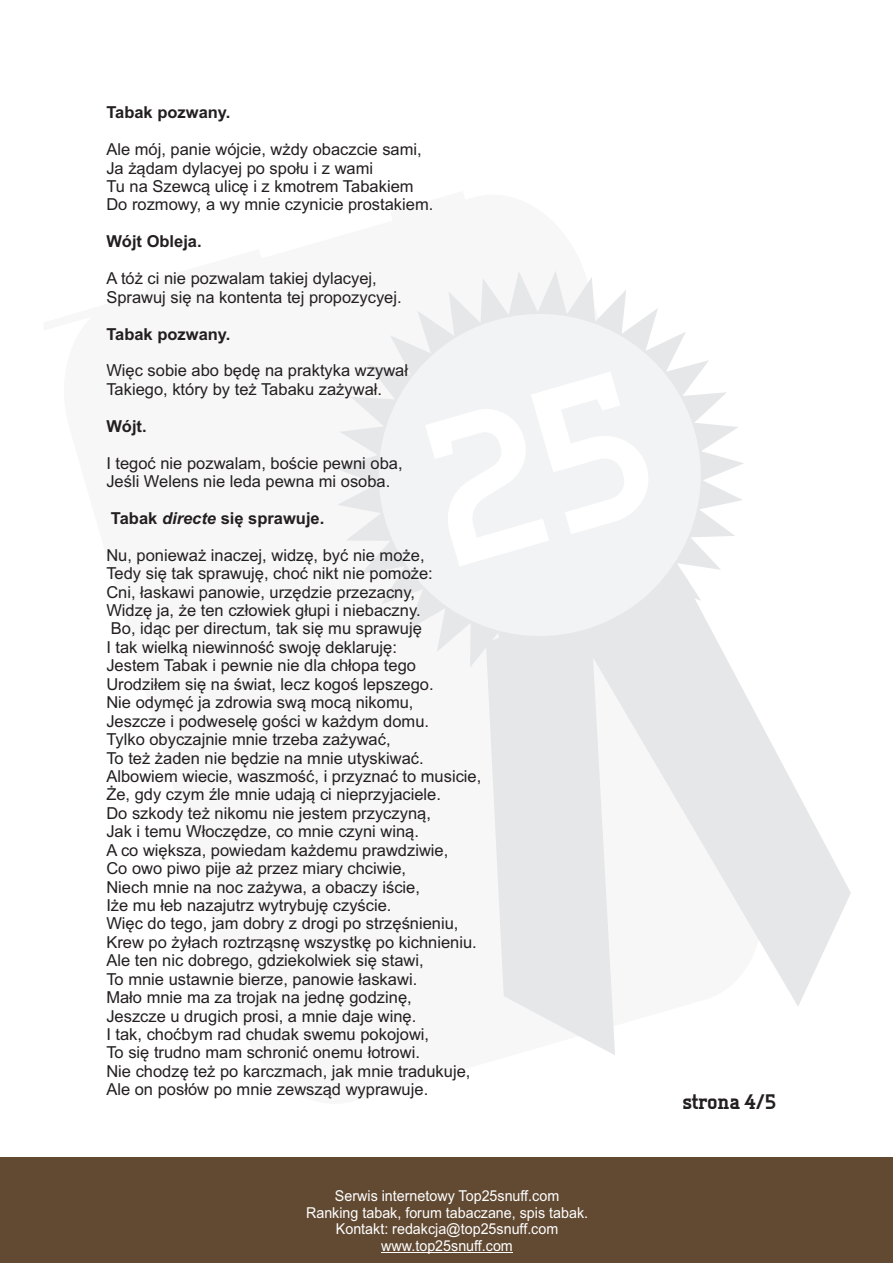
<style>
.page{position:relative;width:893px;height:1263px;background:#fff}
.page>*{position:absolute;margin:0;border:0;box-sizing:border-box;transform-origin:0 0}
.t1{font:800 21px "Tertre";color:#231f20}
.t2{font:16.5px/18.5px "Arial";color:#231f20}
.t3{font:700 16.5px "Arial";color:#231f20}
.t4{font:15px/16.8px "Arial";color:#fff;text-align:center;scale:.95 1}
.s1{font-style:italic}
</style>
<div class="page">
<svg style="left:487px;top:680px;width:364px;height:375px;fill:#e6e7e9"></svg>
<svg style="left:335px;top:271px;width:409px;height:409px"></svg>
<svg style="left:360px;top:296px;width:359px;height:358px;fill:#f2f3f4"></svg>
<div style="left:0;top:1157px;width:893px;height:106px;background:#614932"></div>
<hr style="left:381px;top:1252px;width:132px;height:1px;background:#fff">
<p class="t3" style="left:106px;top:106px;width:126px">Tabak pozwany.</p>
<p class="t2" style="left:106px;top:142px;width:329px">Ale mój, panie wójcie, w¿dy obaczcie sami, Ja ¿¹dam dylacyej po spo³u i z wami<br>Tu na Szewc¹ ulicê i z kmotrem Tabakiem Do rozmowy, a wy mnie czynicie prostakiem.</p>
<p class="t3" style="left:106px;top:235px;width:97px">Wójt Obleja.</p>
<p class="t2" style="left:106px;top:271px;width:297px">A tó¿ ci nie pozwalam takiej dylacyej,<br>Sprawuj siê na kontenta tej propozycyej.</p>
<p class="t3" style="left:106px;top:327px;width:126px">Tabak pozwany.</p>
<p class="t2" style="left:106px;top:363px;width:303px">Wiêc sobie abo bêdê na praktyka wzywa³<br>Takiego, który by te¿ Tabaku za¿ywa³.</p>
<p class="t3" style="left:106px;top:420px;width:42px">Wójt.</p>
<p class="t2" style="left:106px;top:455px;width:298px">I tegoæ nie pozwalam, boœcie pewni oba,<br>Jeœli Welens nie leda pewna mi osoba.</p>
<p class="t3" style="left:111px;top:512px;width:215px">Tabak <span class="s1">directe</span> siê sprawuje.</p>
<p class="t2" style="left:106px;top:547px;width:376px">Nu, poniewa¿ inaczej, widzê, byæ nie mo¿e,<br>Tedy siê tak sprawujê, choæ nikt nie pomo¿e:<br>Cni, ³askawi panowie, urzêdzie przezacny,<br>Widzê ja, ¿e ten cz³owiek g³upi i niebaczny.<br>Bo, id¹c per directum, tak siê mu sprawujê<br>I tak wielk¹ niewinnoœæ swojê deklarujê:<br>Jestem Tabak i pewnie nie dla ch³opa tego Urodzi³em siê na œwiat, lecz kogoœ lepszego.<br>Nie odymêæ ja zdrowia sw¹ moc¹ nikomu,<br>Jeszcze i podweselê goœci w ka¿dym domu.<br>Tylko obyczajnie mnie trzeba za¿ywaæ,<br>To te¿ ¿aden nie bêdzie na mnie utyskiwaæ.<br>Albowiem wiecie, waszmoœæ, i przyznaæ to musicie, ¯e, gdy czym Ÿle mnie udaj¹ ci nieprzyjaciele.<br>Do szkody te¿ nikomu nie jestem przyczyn¹,<br>Jak i temu W³oczêdze, co mnie czyni win¹.<br>A co wiêksza, powiedam ka¿demu prawdziwie,<br>Co owo piwo pije a¿ przez miary chciwie,<br>Niech mnie na noc za¿ywa, a obaczy iœcie,<br>I¿e mu ³eb nazajutrz wytrybujê czyœcie.<br>Wiêc do tego, jam dobry z drogi po strzêœnieniu, Krew po ¿y³ach roztrz¹snê wszystkê po kichnieniu.<br>Ale ten nic dobrego, gdziekolwiek siê stawi,<br>To mnie ustawnie bierze, panowie ³askawi.<br>Ma³o mnie ma za trojak na jednê godzinê,<br>Jeszcze u drugich prosi, a mnie daje winê.<br>I tak, choæbym rad chudak swemu pokojowi,<br>To siê trudno mam schroniæ onemu ³otrowi.<br>Nie chodzê te¿ po karczmach, jak mnie tradukuje, Ale on pos³ów po mnie zewsz¹d wyprawuje.</p>
<p class="t4" style="left:306px;top:1188px;width:298px">Serwis internetowy Top25snuff.com<br>Ranking tabak, forum tabaczane, spis tabak.<br>Kontakt: redakcja@top25snuff.com www.top25snuff.com</p>
<p class="t1" style="left:682px;top:1093px;width:95px">strona 4/5</p>
</div>
